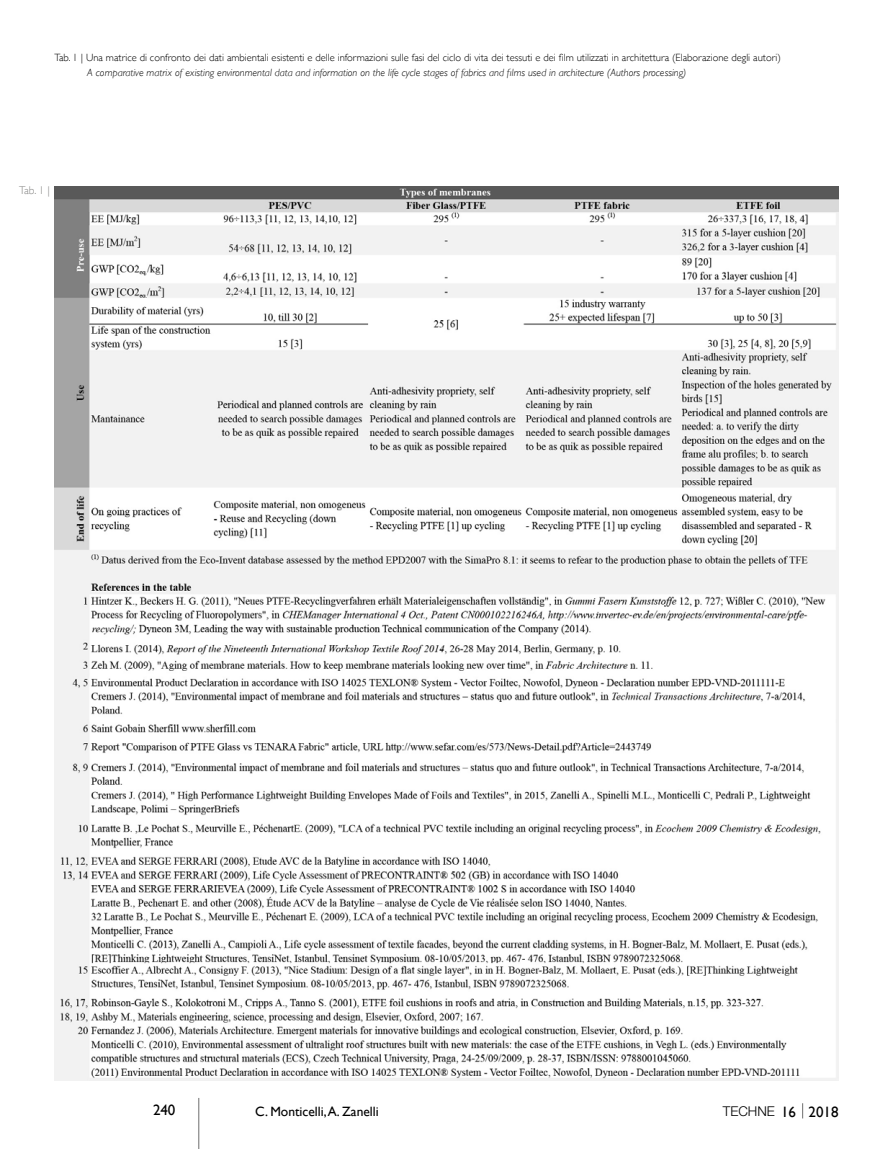
<style>
.page{position:relative;width:893px;height:1149px;background:#fff}
.page>*{position:absolute;margin:0;border:0;box-sizing:border-box;transform-origin:0 0}
.t1{font:15px "Gill Sans";color:#000}
.t2{font:13.5px "Gill Sans";color:#000}
.t3{font:300 13.5px "Helvetica Neue LT Std";color:#000}
.t4{font:300 11.25px "Gill Sans";color:#878786}
.t5{font:300 10.5px "Gill Sans";color:#000}
.t6{font:italic 300 10.5px "Gill Sans";color:#000}
.s1{font-family:"Gill Sans";font-weight:400;font-size:15px}
</style>
<div class="page">
<svg style="left:802px;top:1103px;width:1px;height:15px"></svg>
<hr style="left:198px;top:1097px;width:1px;height:51px;background:#6e6e6e">
<img style="left:54px;top:186px;width:785px;height:894px">
<p class="t5" style="left:54px;top:50px;width:728px">Tab. 1 | Una matrice di confronto dei dati ambientali esistenti e delle informazioni sulle fasi del ciclo di vita dei tessuti e dei film utilizzati in architettura (Elaborazione degli autori)</p>
<p class="t6" style="left:87px;top:67px;width:601px">A comparative matrix of existing environmental data and information on the life cycle stages of fabrics and films used in architecture (Authors processing)</p>
<p class="t4" style="left:19px;top:182px;width:32px">Tab. 1 |</p>
<h1 class="t1" style="left:153px;top:1100px;width:24px">240</h1>
<p class="t2" style="left:255px;top:1102px;width:125px">C. Monticelli, A. Zanelli</p>
<p class="t3" style="left:723px;top:1102px;width:117px">TECHNE <span class="s1">16 2018</span></p>
</div>
